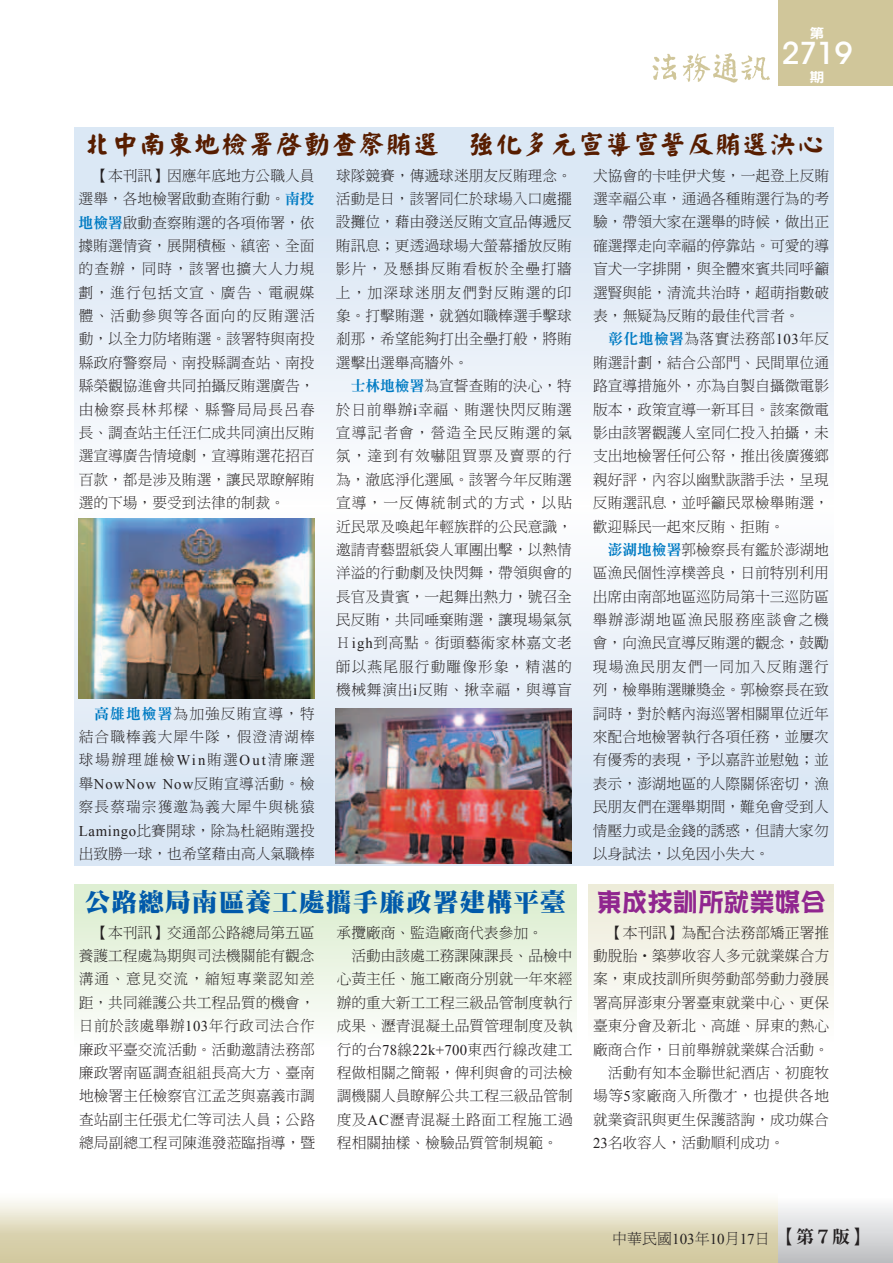
<style>
.page{position:relative;width:893px;height:1263px;background:#fff}
.page>*{position:absolute;margin:0;border:0;box-sizing:border-box;transform-origin:0 0}
.t1{font:500 30px "ITC Avant Garde Std";color:#fff}
.t2{font:25.5px "Yankai EG Ultra Big 5";letter-spacing:.075em;color:#571d00}
.t3{font:25.5px "DF Ming Std W12";letter-spacing:.05em;color:#015aaa}
.t4{font:25.5px "DFPOP2 Std W9";color:#90268f}
.t5{font:15px "DF Ming Std W3";color:#231f20}
.t6{font:14.85px/23.4px "DF Ming Std W3";color:#231f20;text-align:justify}
.t7{font:14.85px "DF Ming Std W3";letter-spacing:.025em;color:#231f20}
.t8{font:14.85px "DF Ming Std W3";letter-spacing:.04em;color:#231f20}
.t9{font:14.85px "DF Ming Std W3";letter-spacing:.035em;color:#231f20}
.t10{font:13.5px "DF Hei Std W9";color:#fff;scale:1.11 1}
.s1{font-family:"DF Ming Std W9";color:#007bc3}
.s2{font-family:"Times New Roman"}
.s3{font-family:"DF Ming Std W9";font-size:18px}
</style>
<div class="page">
<div style="left:778px;top:0;width:115px;height:85px;background:#d0c69a"></div>
<div style="left:0;top:1191px;width:893px;height:72px;background:linear-gradient(to bottom,#fefefc,#ccc191)"></div>
<img style="left:652px;top:53px;width:25px;height:27px">
<img style="left:682px;top:53px;width:28px;height:29px">
<img style="left:742px;top:55px;width:28px;height:25px">
<img style="left:710px;top:53px;width:32px;height:30px">
<div style="left:778px;top:1191px;width:115px;height:72px;background:linear-gradient(to bottom,#fff,#bdbec1)"></div>
<div style="left:589px;top:884px;width:244px;height:158px;background:linear-gradient(to bottom,#edebd8,#fefefd)"></div>
<svg style="left:74px;top:128px;width:759px;height:737px"></svg>
<div style="left:74px;top:884px;width:503px;height:183px;background:linear-gradient(to bottom,#daedcd,#fff)"></div>
<img style="left:336px;top:708px;width:236px;height:155px">
<img style="left:79px;top:519px;width:236px;height:179px">
<p class="t10" style="left:810px;top:26px;width:15px">第</p>
<h1 class="t1" style="left:782px;top:35px;width:72px">2719</h1>
<p class="t10" style="left:810px;top:69px;width:15px">期</p>
<h2 class="t2" style="left:85px;top:131px;width:740px">北中南東地檢署啟動查察賄選　強化多元宣導宣誓反賄選決心</h2>
<p class="t6" style="left:79px;top:163px;width:238px;text-indent:15px">【本刊訊】因應年底地方公職人員選舉，各地檢署啟動查賄行動。<span class="s1">南投地檢署</span>啟動查察賄選的各項佈署，依據賄選情資，展開積極、縝密、全面的查辦，同時，該署也擴大人力規劃，進行包括文宣、廣告、電視媒體、活動參與等各面向的反賄選活動，以全力防堵賄選。該署特與南投縣政府警察局、南投縣調查站、南投縣榮觀協進會共同拍攝反賄選廣告，由檢察長林邦樑、縣警局局長呂春長、調查站主任汪仁成共同演出反賄選宣導廣告情境劇，宣導賄選花招百百款，都是涉及賄選，讓民眾瞭解賄選的下場，要受到法律的制裁。</p>
<p class="t6" style="left:336px;top:163px;width:238px">球隊競賽，傳遞球迷朋友反賄理念。活動是日，該署同仁於球場入口處擺設攤位，藉由發送反賄文宣品傳遞反賄訊息；更透過球場大螢幕播放反賄影片，及懸掛反賄看板於全壘打牆上，加深球迷朋友們對反賄選的印象。打擊賄選，就猶如職棒選手擊球剎那，希望能夠打出全壘打般，將賄選擊出選舉高牆外。</p>
<p class="t6" style="left:336px;top:374px;width:238px;text-indent:15px"><span class="s1">士林地檢署</span>為宣誓查賄的決心，特於日前舉辦<span class="s2">i</span>幸福、賄選快閃反賄選宣導記者會，營造全民反賄選的氣氛，達到有效嚇阻買票及賣票的行為，澈底淨化選風。該署今年反賄選宣導，一反傳統制式的方式，以貼近民眾及喚起年輕族群的公民意識，邀請青藝盟紙袋人軍團出擊，以熱情洋溢的行動劇及快閃舞，帶領與會的長官及貴賓，一起舞出熱力，號召全民反賄，共同唾棄賄選，讓現場氣氛Ｈ<span class="s2">igh</span>到高點。街頭藝術家林嘉文老師以燕尾服行動雕像形象，精湛的機械舞演出<span class="s2">i</span>反賄、揪幸福，與導盲</p>
<p class="t6" style="left:593px;top:163px;width:238px">犬協會的卡哇伊犬隻，一起登上反賄選幸福公車，通過各種賄選行為的考驗，帶領大家在選舉的時候，做出正確選擇走向幸福的停靠站。可愛的導盲犬一字排開，與全體來賓共同呼籲選賢與能，清流共治時，超萌指數破表，無疑為反賄的最佳代言者。</p>
<p class="t6" style="left:593px;top:327px;width:238px;text-indent:15px"><span class="s1">彰化地檢署</span>為落實法務部<span class="s2">103</span>年反賄選計劃，結合公部門、民間單位通路宣導措施外，亦為自製自攝微電影版本，政策宣導一新耳目。該案微電影由該署觀護人室同仁投入拍攝，未支出地檢署任何公帑，推出後廣獲鄉親好評，內容以幽默詼諧手法，呈現反賄選訊息，並呼籲民眾檢舉賄選，歡迎縣民一起來反賄、拒賄。</p>
<p class="t6" style="left:593px;top:538px;width:238px;text-indent:15px"><span class="s1">澎湖地檢署</span>郭檢察長有鑑於澎湖地區漁民個性淳樸善良，日前特別利用出席由南部地區巡防局第十三巡防區舉辦澎湖地區漁民服務座談會之機會，向漁民宣導反賄選的觀念，鼓勵現場漁民朋友們一同加入反賄選行列，檢舉賄選賺獎金。郭檢察長在致詞時，對於轄內海巡署相關單位近年來配合地檢署執行各項任務，並屢次有優秀的表現，予以嘉許並慰勉；並表示，澎湖地區的人際關係密切，漁民朋友們在選舉期間，難免會受到人情壓力或是金錢的誘惑，但請大家勿以身試法，以免因小失大。</p>
<p class="t6" style="left:79px;top:701px;width:238px;text-indent:16px"><span class="s1">高雄地檢署</span>為加強反賄宣導，特結合職棒義大犀牛隊，假澄清湖棒球場辦理雄檢<span class="s2">Win</span>賄選<span class="s2">Out</span>清廉選舉<span class="s2">NowNow Now</span>反賄宣導活動。檢察長蔡瑞宗獲邀為義大犀牛與桃猿<span class="s2">Lamingo</span>比賽開球，除為杜絕賄選投出致勝一球，也希望藉由高人氣職棒</p>
<h2 class="t3" style="left:85px;top:888px;width:482px">公路總局南區養工處攜手廉政署建構平臺</h2>
<p class="t6" style="left:79px;top:920px;width:238px;text-indent:15px">【本刊訊】交通部公路總局第五區養護工程處為期與司法機關能有觀念溝通、意見交流，縮短專業認知差距，共同維護公共工程品質的機會，日前於該處舉辦<span class="s2">103</span>年行政司法合作廉政平臺交流活動。活動邀請法務部廉政署南區調查組組長高大方、臺南地檢署主任檢察官江孟芝與嘉義市調查站副主任張尤仁等司法人員；公路總局副總工程司陳進發蒞臨指導，暨</p>
<p class="t6" style="left:337px;top:920px;width:208px">承攬廠商、監造廠商代表參加。</p>
<p class="t6" style="left:351px;top:944px;width:223px">活動由該處工務課陳課長、品檢中</p>
<p class="t6" style="left:337px;top:967px;width:237px">心黃主任、施工廠商分別就一年來經</p>
<p class="t6" style="left:337px;top:990px;width:237px">辦的重大新工工程三級品管制度執行</p>
<p class="t6" style="left:337px;top:1014px;width:237px">成果、瀝青混凝土品質管理制度及執</p>
<p class="t7" style="left:337px;top:1041px;width:237px">行的台<span class="s2">78</span>線<span class="s2">22k+700</span>東西行線改建工</p>
<p class="t6" style="left:337px;top:1061px;width:237px">程做相關之簡報，俾利與會的司法檢</p>
<p class="t6" style="left:337px;top:1084px;width:237px">調機關人員瞭解公共工程三級品管制</p>
<p class="t8" style="left:337px;top:1111px;width:237px">度及<span class="s2">AC</span>瀝青混凝土路面工程施工過</p>
<p class="t6" style="left:337px;top:1131px;width:222px">程相關抽樣、檢驗品質管制規範。</p>
<h2 class="t4" style="left:596px;top:888px;width:231px">東成技訓所就業媒合</h2>
<p class="t6" style="left:608px;top:920px;width:223px">【本刊訊】為配合法務部矯正署推</p>
<p class="t6" style="left:593px;top:944px;width:237px">動脫胎•築夢收容人多元就業媒合方</p>
<p class="t6" style="left:593px;top:967px;width:237px">案，東成技訓所與勞動部勞動力發展</p>
<p class="t6" style="left:593px;top:990px;width:237px">署高屏澎東分署臺東就業中心、更保</p>
<p class="t6" style="left:593px;top:1014px;width:238px">臺東分會及新北、高雄、屏東的熱心</p>
<p class="t6" style="left:593px;top:1037px;width:237px">廠商合作，日前舉辦就業媒合活動。</p>
<p class="t6" style="left:608px;top:1061px;width:223px">活動有知本金聯世紀酒店、初鹿牧</p>
<p class="t9" style="left:593px;top:1088px;width:237px">場等<span class="s2">5</span>家廠商入所徵才，也提供各地</p>
<p class="t6" style="left:593px;top:1107px;width:237px">就業資訊與更生保護諮詢，成功媒合</p>
<p class="t6" style="left:593px;top:1131px;width:193px"><span class="s2">23</span>名收容人，活動順利成功。</p>
<p class="t5" style="left:612px;top:1230px;width:258px">中華民國<span class="s2">103</span>年<span class="s2">10</span>月<span class="s2">17</span>日<span class="s3">【第７版】</span></p>
</div>
